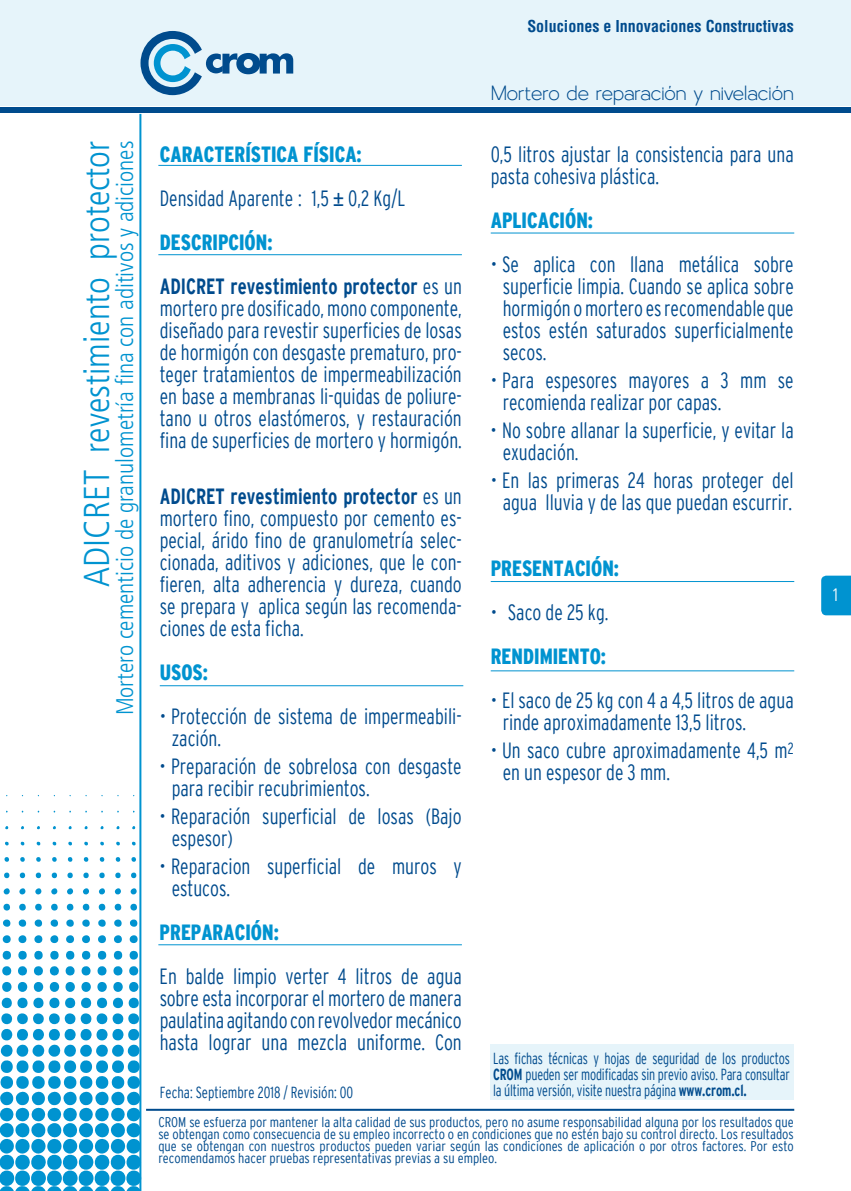
<style>
.page{position:relative;width:851px;height:1191px;background:#fff}
.page>*{position:absolute;margin:0;border:0;box-sizing:border-box;transform-origin:0 0}
.t1{font:300 condensed 36px "Frutiger";color:#0093d0}
.t2{font:28px "Larke";color:#004b8d}
.t3{font:300 condensed 24px "Frutiger";color:#0093d0}
.t4{font:300 condensed 22px/22px "Interstate";color:#004b8d;scale:.9 1}
.t5{font:900 condensed 22px/44px "Interstate";color:#0093d0;scale:.9 1}
.t6{font:300 condensed 18px "Frutiger";color:#fff}
.t7{font:300 condensed 16px/16px "Interstate";letter-spacing:-.01em;color:#004b8d;scale:.85 1}
.t8{font:700 condensed 16px "Helvetica";color:#004b8d}
.t9{font:300 condensed 16px "Interstate";letter-spacing:-.01em;color:#004b8d;scale:.9 1}
.t10{font:300 condensed 14px/12px "Interstate";color:#004b8d;text-align:justify}
.s1{font-weight:300;color:#004b8d}
.s2{font-family:"Arial";font-weight:400;font-stretch:normal;color:#004b8d}
.s3{font-weight:700;color:#004b8d}
.s4{font-weight:700}
</style>
<div class="page">
<div style="left:0;top:0;width:850px;height:106px;background:#e6f4fa"></div>
<svg style="left:140px;top:31px;width:153px;height:64px"></svg>
<div style="left:0;top:108px;width:850px;height:5px;background:#004b8d"></div>
<svg style="left:5px;top:841px;width:4px;height:5px"></svg>
<svg style="left:4px;top:857px;width:5px;height:5px"></svg>
<svg style="left:4px;top:872px;width:6px;height:7px"></svg>
<svg style="left:3px;top:888px;width:7px;height:7px"></svg>
<svg style="left:3px;top:903px;width:7px;height:7px"></svg>
<svg style="left:20px;top:841px;width:5px;height:5px"></svg>
<svg style="left:20px;top:857px;width:5px;height:5px"></svg>
<svg style="left:19px;top:872px;width:6px;height:7px"></svg>
<svg style="left:19px;top:888px;width:7px;height:7px"></svg>
<svg style="left:19px;top:903px;width:7px;height:7px"></svg>
<svg style="left:36px;top:841px;width:5px;height:5px"></svg>
<svg style="left:36px;top:857px;width:5px;height:5px"></svg>
<svg style="left:35px;top:872px;width:6px;height:7px"></svg>
<svg style="left:35px;top:888px;width:7px;height:7px"></svg>
<svg style="left:35px;top:903px;width:7px;height:7px"></svg>
<svg style="left:52px;top:841px;width:4px;height:5px"></svg>
<svg style="left:52px;top:857px;width:5px;height:5px"></svg>
<svg style="left:51px;top:872px;width:6px;height:7px"></svg>
<svg style="left:51px;top:888px;width:7px;height:7px"></svg>
<svg style="left:51px;top:903px;width:7px;height:7px"></svg>
<svg style="left:68px;top:841px;width:4px;height:5px"></svg>
<svg style="left:67px;top:857px;width:6px;height:5px"></svg>
<svg style="left:67px;top:872px;width:6px;height:7px"></svg>
<svg style="left:67px;top:888px;width:6px;height:7px"></svg>
<svg style="left:66px;top:903px;width:8px;height:7px"></svg>
<svg style="left:84px;top:841px;width:4px;height:5px"></svg>
<svg style="left:83px;top:857px;width:6px;height:5px"></svg>
<svg style="left:83px;top:872px;width:6px;height:7px"></svg>
<svg style="left:83px;top:888px;width:6px;height:7px"></svg>
<svg style="left:82px;top:903px;width:8px;height:7px"></svg>
<svg style="left:100px;top:841px;width:4px;height:5px"></svg>
<svg style="left:99px;top:857px;width:6px;height:5px"></svg>
<svg style="left:99px;top:872px;width:6px;height:7px"></svg>
<svg style="left:98px;top:888px;width:7px;height:7px"></svg>
<svg style="left:98px;top:903px;width:8px;height:7px"></svg>
<svg style="left:116px;top:841px;width:4px;height:5px"></svg>
<svg style="left:115px;top:857px;width:5px;height:5px"></svg>
<svg style="left:115px;top:872px;width:6px;height:7px"></svg>
<svg style="left:114px;top:888px;width:7px;height:7px"></svg>
<svg style="left:114px;top:903px;width:8px;height:7px"></svg>
<svg style="left:2px;top:919px;width:112px;height:57px"></svg>
<svg style="left:0;top:982px;width:124px;height:209px"></svg>
<svg style="left:132px;top:841px;width:4px;height:5px"></svg>
<svg style="left:131px;top:857px;width:5px;height:5px"></svg>
<svg style="left:131px;top:872px;width:6px;height:7px"></svg>
<svg style="left:130px;top:888px;width:7px;height:7px"></svg>
<svg style="left:130px;top:903px;width:7px;height:7px"></svg>
<svg style="left:114px;top:919px;width:25px;height:57px"></svg>
<svg style="left:124px;top:982px;width:18px;height:209px"></svg>
<hr style="left:146px;top:1108px;width:648px;height:2px;background:#004b8d">
<hr style="left:139px;top:114px;width:2px;height:1077px;background:#0093d0">
<svg style="left:821px;top:575px;width:29px;height:40px"></svg>
<hr style="left:158px;top:165px;width:304px;height:1px;background:#0093d0">
<hr style="left:160px;top:685px;width:303px;height:1px;background:#0093d0">
<hr style="left:158px;top:254px;width:304px;height:1px;background:#0093d0">
<hr style="left:490px;top:232px;width:304px;height:1px;background:#0093d0">
<hr style="left:158px;top:944px;width:304px;height:1px;background:#0093d0">
<div style="left:490px;top:1044px;width:303px;height:56px;background:#e6f4fa"></div>
<hr style="left:490px;top:581px;width:304px;height:1px;background:#0093d0">
<hr style="left:490px;top:670px;width:304px;height:1px;background:#0093d0">
<p class="t8" style="left:527px;top:16px;width:268px">Soluciones e Innovaciones Constructivas</p>
<h1 class="t1" style="left:76px;top:586px;width:447px;rotate:-90deg">ADICRET revestimiento protector</h1>
<p class="t3" style="left:111px;top:715px;width:576px;rotate:-90deg">Mortero cementicio de granulometría fina con aditivos y adiciones</p>
<p class="t2" style="left:491px;top:73px;width:304px">Mortero de reparación y nivelación</p>
<p class="t5" style="left:160px;top:132px;width:337px">CARACTERÍSTICA FÍSICA:<br><span class="s1">Densidad Aparente : 1,5</span> <span class="s2">±</span> <span class="s1">0,2 Kg/L<br></span>DESCRIPCIÓN:<br><span class="s3">ADICRET revestimiento protector</span> <span class="s1">es un</span></p>
<p class="t4" style="left:160px;top:297px;width:337px;text-align:justify">mortero pre dosificado,mono componente, diseñado para revestir superficies de losas de hormigón con desgaste prematuro, pro&shy;teger tratamientos de impermeabilización en base a membranas li-quidas de poliure&shy;tano u otros elastómeros, y restauración fina de superficies de mortero y hormigón.</p>
<p class="t4" style="left:160px;top:485px;width:337px;text-align:justify"><span class="s4">ADICRET revestimiento protector</span> es un mortero fino, compuesto por cemento es&shy;pecial, árido fino de granulometría selec&shy;cionada, aditivos y adiciones, que le con&shy;fieren, alta adherencia y dureza, cuando se prepara y aplica según las recomenda&shy;ciones de esta ficha.</p>
<p class="t5" style="left:160px;top:650px;width:55px">USOS:</p>
<p class="t4" style="left:172px;top:705px;width:324px;text-indent:-12px">• Protección de sistema de impermeabili&shy;zación.</p>
<p class="t4" style="left:172px;top:755px;width:324px;text-indent:-12px">• Preparación de sobrelosa con desgaste para recibir recubrimientos.</p>
<p class="t4" style="left:172px;top:805px;width:324px;text-indent:-12px">• Reparación superficial de losas (Bajo espesor)</p>
<p class="t4" style="left:172px;top:855px;width:324px;text-indent:-12px">• Reparacion superficial de muros y estucos.</p>
<p class="t5" style="left:160px;top:910px;width:134px">PREPARACIÓN:</p>
<p class="t4" style="left:160px;top:965px;width:337px;text-align:justify">En balde limpio verter 4 litros de agua sobre esta incorporar el mortero de manera paulatina agitando con revolvedormecánico hasta lograr una mezcla uniforme. Con</p>
<p class="t4" style="left:490px;top:143px;width:338px">0,5 litros ajustar la consistencia para una pasta cohesiva plástica.</p>
<p class="t5" style="left:490px;top:198px;width:115px">APLICACIÓN:</p>
<p class="t4" style="left:502px;top:253px;width:325px;text-align:justify;text-indent:-12px">• Se aplica con llana metálica sobre superficie limpia. Cuando se aplica sobre hormigón omortero esrecomendable que estos estén saturados superficialmente secos.</p>
<p class="t4" style="left:502px;top:369px;width:325px;text-indent:-12px">• Para espesores mayores a 3 mm se recomienda realizar por capas.</p>
<p class="t4" style="left:502px;top:419px;width:325px;text-indent:-12px">• No sobre allanar la superficie, y evitar la exudación.</p>
<p class="t4" style="left:490px;top:469px;width:338px;text-align:center">• En las primeras 24 horas proteger del agua lluvia y de las que puedan escurrir.</p>
<p class="t5" style="left:490px;top:546px;width:144px">PRESENTACIÓN:</p>
<p class="t4" style="left:490px;top:601px;width:132px">• Saco de 25 kg.</p>
<p class="t5" style="left:490px;top:634px;width:130px">RENDIMIENTO:</p>
<p class="t4" style="left:502px;top:689px;width:325px;text-indent:-12px">• El saco de 25 kg con 4 a 4,5 litros de agua rinde aproximadamente 13,5 litros.</p>
<p class="t4" style="left:502px;top:739px;width:325px;text-indent:-12px">• Un saco cubre aproximadamente 4,5 m<sup>2 </sup>en un espesor de 3 mm.</p>
<p class="t7" style="left:493px;top:1050px;width:350px">Las fichas técnicas y hojas de seguridad de los productos<br><span class="s4">CROM</span> pueden ser modificadas sin previo aviso. Para consultar</p>
<p class="t9" style="left:160px;top:1083px;width:216px">Fecha: Septiembre 2018 / Revisión: 00</p>
<p class="t7" style="left:493px;top:1082px;width:300px">la última versión, visite nuestra página <span class="s4">www.crom.cl.</span></p>
<p class="t10" style="left:158px;top:1115px;width:636px">CROM se esfuerza por mantener la alta calidad de sus productos, pero no asume responsabilidad alguna por los resultados que se obtengan como consecuencia de su empleo incorrecto o en condiciones que no estén bajo su control directo. Los resultados que se obtengan con nuestros productos pueden variar según las condiciones de aplicación o por otros factores. Por esto recomendamos hacer pruebas representativas previas a su empleo.</p>
<p class="t6" style="left:831px;top:585px;width:10px">1</p>
</div>
